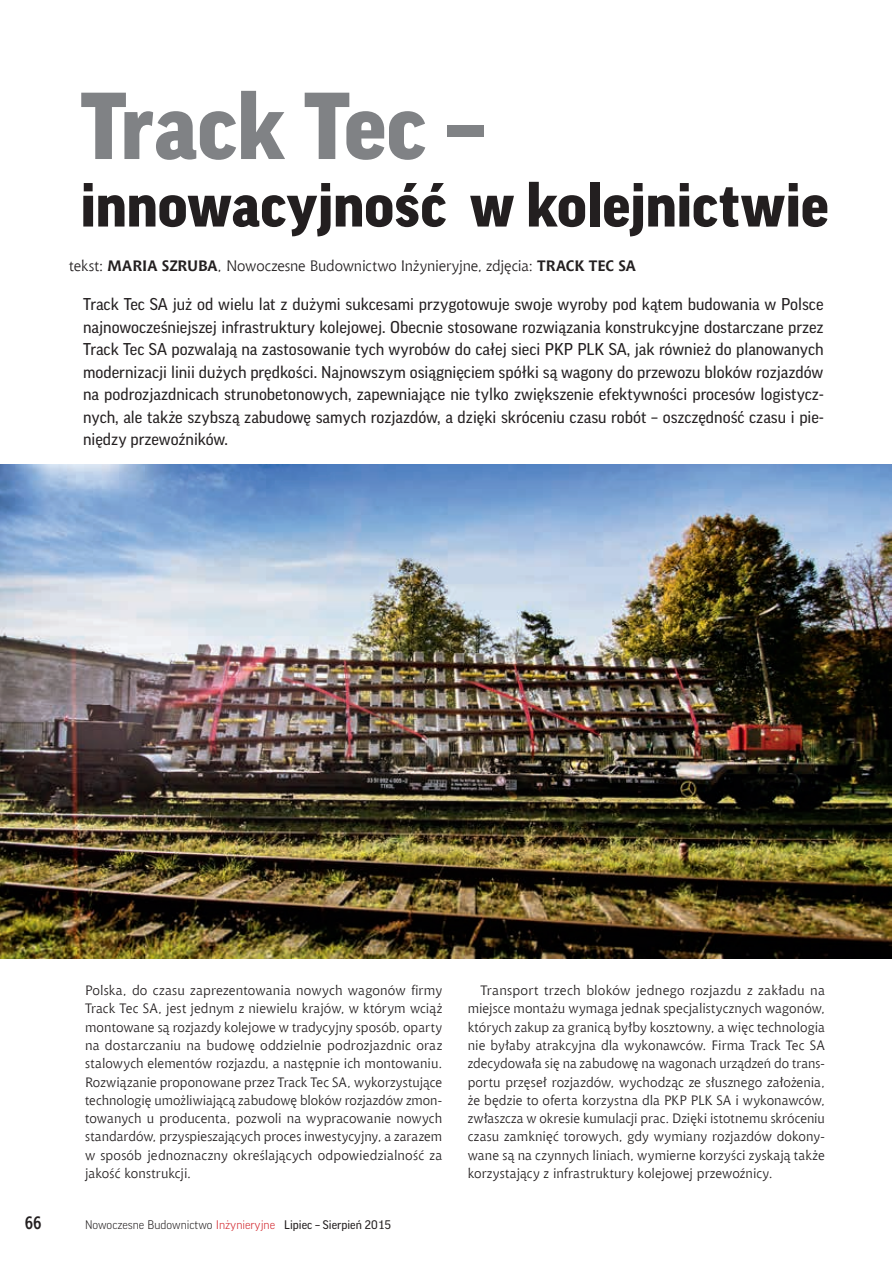
<style>
.page{position:relative;width:893px;height:1263px;background:#fff}
.page>*{position:absolute;margin:0;border:0;box-sizing:border-box;transform-origin:0 0}
.t1{font:900 91.5px "Good Pro";letter-spacing:-.005em;color:#808285}
.t2{font:900 60px "Good Pro";color:#231f20}
.t3{font:700 18px "Aerton Cnd EFN";color:#231f20}
.t4{font:16.5px/22.5px "Good Pro";color:#231f20;text-align:justify}
.t5{font:15px "Chianti EU";letter-spacing:-.01em;color:#231f20}
.t6{font:13.5px/18.3px "Chianti EU";letter-spacing:.005em;color:#231f20;text-align:justify}
.t7{font:300 12px "Good Pro";color:#231f20}
.s1{font-weight:700}
.s2{color:#d1232a}
.s3{font-weight:400}
</style>
<div class="page">
<img style="left:0;top:465px;width:891px;height:494px">
<h1 class="t1" style="left:80px;top:75px;width:408px">Track Tec –</h1>
<h2 class="t2" style="left:80px;top:171px;width:750px">innowacyjność w kolejnictwie</h2>
<p class="t5" style="left:69px;top:256px;width:568px">tekst: <span class="s1">MARIA SZRUBA</span>, Nowoczesne Budownictwo Inżynieryjne, zdjęcia: <span class="s1">TRACK TEC SA</span></p>
<p class="t4" style="left:83px;top:293px;width:742px">Track Tec SA już od wielu lat z dużymi sukcesami przygotowuje swoje wyroby pod kątem budowania w Polsce najnowocześniejszej infrastruktury kolejowej. Obecnie stosowane rozwiązania konstrukcyjne dostarczane przez Track Tec SA pozwalają na zastosowanie tych wyrobów do całej sieci PKP PLK SA, jak również do planowanych modernizacji linii dużych prędkości. Najnowszym osiągnięciem spółki są wagony do przewozu bloków rozjazdów na podrozjazdnicach strunobetonowych, zapewniające nie tylko zwiększenie efektywności procesów logistycz&shy;nych, ale także szybszą zabudowę samych rozjazdów, a dzięki skróceniu czasu robót – oszczędność czasu i pie&shy;niędzy przewoźników.</p>
<p class="t6" style="left:85px;top:981px;width:359px">Polska, do czasu zaprezentowania nowych wagonów firmy Track Tec SA, jest jednym z niewielu krajów, w którym wciąż montowane są rozjazdy kolejowe w tradycyjny sposób, oparty na dostarczaniu na budowę oddzielnie podrozjazdnic oraz stalowych elementów rozjazdu, a następnie ich montowaniu.<br>Rozwiązanie proponowane przez Track Tec SA, wykorzystujące technologię umożliwiającą zabudowę bloków rozjazdów zmon&shy;towanych u producenta, pozwoli na wypracowanie nowych standardów, przyspieszających proces inwestycyjny, a zarazem w sposób jednoznaczny określających odpowiedzialność za jakość konstrukcji.</p>
<p class="t6" style="left:468px;top:981px;width:359px;text-indent:13px">Transport trzech bloków jednego rozjazdu z zakładu na miejsce montażu wymaga jednak specjalistycznych wagonów, których zakup za granicą byłby kosztowny, a więc technologia nie byłaby atrakcyjna dla wykonawców. Firma Track Tec SA zdecydowała się na zabudowę na wagonach urządzeń do trans&shy;portu przęseł rozjazdów, wychodząc ze słusznego założenia, że będzie to oferta korzystna dla PKP PLK SA i wykonawców, zwłaszcza w okresie kumulacji prac. Dzięki istotnemu skróceniu czasu zamknięć torowych, gdy wymiany rozjazdów dokony&shy;wane są na czynnych liniach, wymierne korzyści zyskają także korzystający z infrastruktury kolejowej przewoźnicy.</p>
<h3 class="t3" style="left:25px;top:1212px;width:18px">66</h3>
<p class="t7" style="left:85px;top:1218px;width:308px">Nowoczesne Budownictwo <span class="s2">Inżynieryjne</span> <span class="s3">Lipiec – Sierpień 2015</span></p>
</div>
